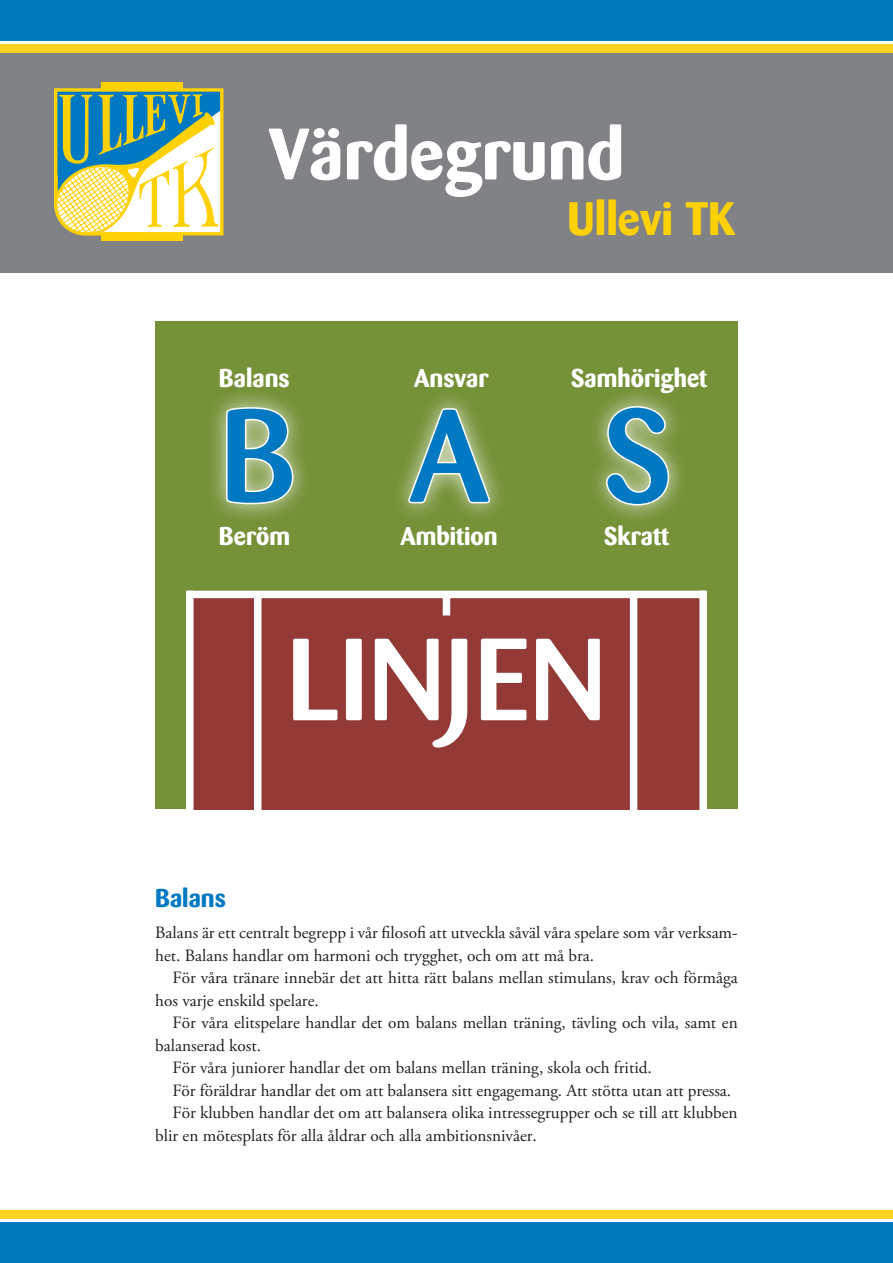
<style>
.page{position:relative;width:893px;height:1263px;background:#fff}
.page>*{position:absolute;margin:0;border:0;box-sizing:border-box;transform-origin:0 0}
.t1{font:500 130.5px "Barmeno";color:#0079c2}
.t2{font:500 115.5px "Barmeno";color:#fff}
.t3{font:700 72px "Barmeno";color:#fff}
.t4{font:700 46.5px "Barmeno";color:#fed105}
.t5{font:700 25.5px "Barmeno";color:#fff}
.t6{font:700 25.5px "Barmeno";color:#0079c2}
.t7{font:17.25px/22.5px "Adobe Garamond Pro";color:#231f20}
</style>
<div class="page">
<div style="left:155px;top:322px;width:583px;height:487px;background:#759238"></div>
<div style="left:0;top:49px;width:893px;height:223px;background:#808285"></div>
<div style="left:0;top:0;width:893px;height:40px;background:#0079bc"></div>
<div style="left:0;top:45px;width:893px;height:8px;background:#fad222"></div>
<div style="left:0;top:1222px;width:893px;height:41px;background:#0079bc"></div>
<div style="left:0;top:1210px;width:893px;height:8px;background:#fad222"></div>
<div style="left:101px;top:234px;width:82px;height:7px;background:#fed105"></div>
<div style="left:101px;top:82px;width:82px;height:7px;background:#fed105"></div>
<svg style="left:54px;top:88px;width:169px;height:148px;background:#b0c593"></svg>
<div style="left:205px;top:385px;width:482px;height:138px;background:#fff;opacity:.75"></div>
<svg style="left:224px;top:405px;width:71px;height:101px;background:#becba1"></svg>
<svg style="left:407px;top:407px;width:85px;height:98px"></svg>
<svg style="left:605px;top:405px;width:66px;height:102px;background:#b4c494"></svg>
<div style="left:187px;top:591px;width:519px;height:219px;background:#933936"></div>
<div style="left:186px;top:591px;width:8px;height:221px;background:#fff"></div>
<div style="left:699px;top:591px;width:8px;height:222px;background:#fff"></div>
<div style="left:188px;top:591px;width:517px;height:7px;background:#fff"></div>
<div style="left:254px;top:594px;width:7px;height:218px;background:#fff"></div>
<div style="left:630px;top:594px;width:7px;height:218px;background:#fff"></div>
<div style="left:443px;top:595px;width:7px;height:20px;background:#fff"></div>
<p class="t3" style="left:269px;top:111px;width:357px">Värdegrund</p>
<p class="t4" style="left:568px;top:191px;width:169px">Ullevi TK</p>
<p class="t5" style="left:219px;top:363px;width:72px">Balans</p>
<p class="t5" style="left:414px;top:363px;width:76px">Ansvar</p>
<p class="t5" style="left:571px;top:363px;width:138px">Samhörighet</p>
<p class="t1" style="left:220px;top:380px;width:454px">B A S</p>
<p class="t5" style="left:219px;top:521px;width:73px">Beröm</p>
<p class="t5" style="left:400px;top:521px;width:99px">Ambition</p>
<p class="t5" style="left:604px;top:521px;width:66px">Skratt</p>
<p class="t2" style="left:286px;top:612px;width:322px">LINJEN</p>
<p class="t6" style="left:155px;top:883px;width:72px">Balans</p>
<p class="t7" style="left:155px;top:922px;width:584px">Balans är ett centralt begrepp i vår filosofi att utveckla såväl våra spelare som vår verksam&shy;het. Balans handlar om harmoni och trygghet, och om att må bra.</p>
<p class="t7" style="left:155px;top:967px;width:584px;text-indent:17px">För våra tränare innebär det att hitta rätt balans mellan stimulans, krav och förmåga hos varje enskild spelare.</p>
<p class="t7" style="left:155px;top:1012px;width:584px;text-indent:17px">För våra elitspelare handlar det om balans mellan träning, tävling och vila, samt en balanserad kost.</p>
<p class="t7" style="left:172px;top:1057px;width:481px">För våra juniorer handlar det om balans mellan träning, skola och fritid.</p>
<p class="t7" style="left:172px;top:1080px;width:560px">För föräldrar handlar det om att balansera sitt engagemang. Att stötta utan att pressa.</p>
<p class="t7" style="left:155px;top:1102px;width:584px;text-indent:17px">För klubben handlar det om att balansera olika intressegrupper och se till att klubben blir en mötesplats för alla åldrar och alla ambitionsnivåer.</p>
</div>
